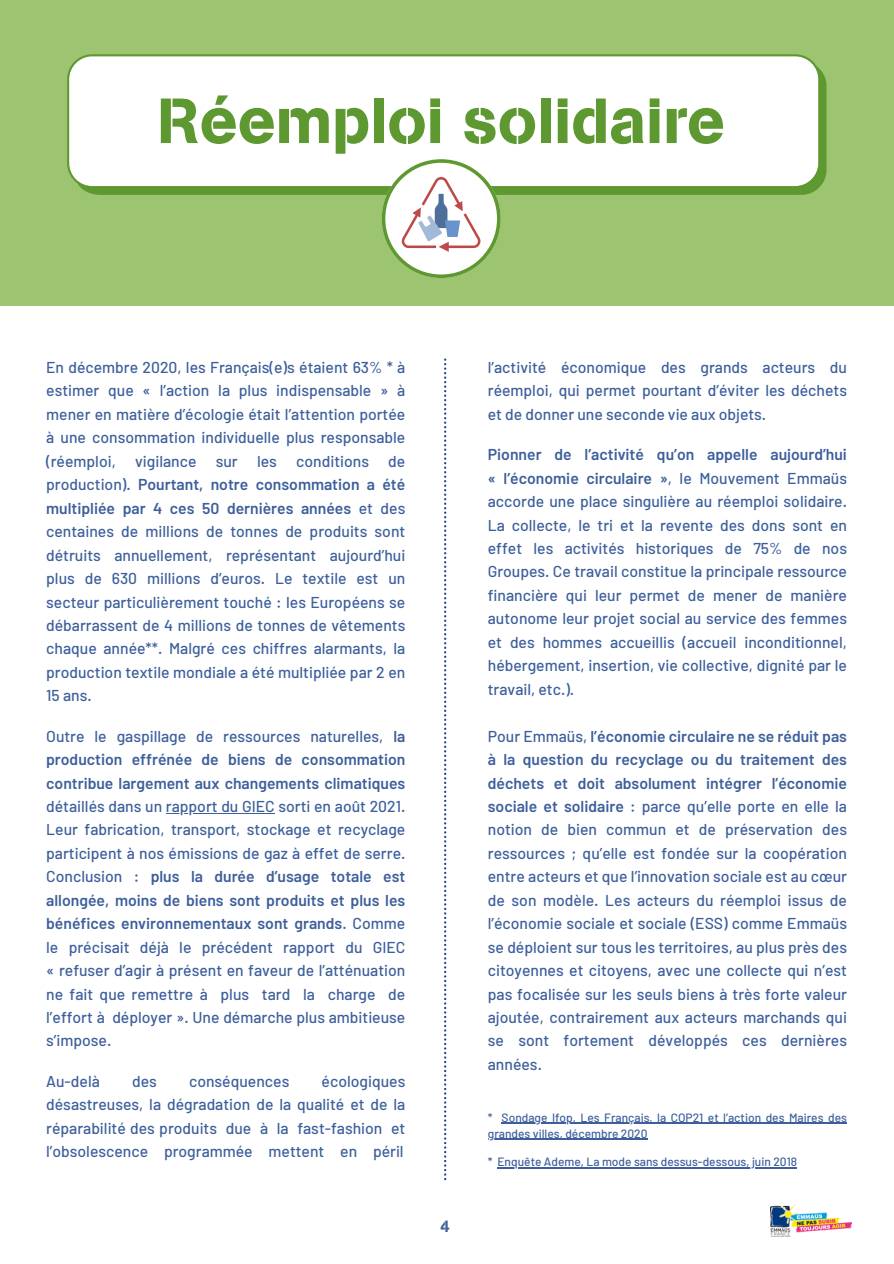
<style>
.page{position:relative;width:894px;height:1264px;background:#fff}
.page>*{position:absolute;margin:0;border:0;box-sizing:border-box;transform-origin:0 0}
.t1{font:63px "AG Book Stencil";color:#5d9930}
.t2{font:16.5px "AG Book Stencil";color:#3d5f9b}
.t3{font:500 15.75px/23.4px "Barlow";color:#3d5f9b;text-align:justify}
.t4{font:600 15.75px/23.4px "Barlow";color:#3d5f9b;text-align:justify}
.t5{font:500 12px/16px "Barlow";color:#3d5f9b}
.s1{font-weight:600}
.s2{font-weight:500}
</style>
<div class="page">
<div style="left:0;top:0;width:893px;height:306px;background:#9dc471"></div>
<svg style="left:67px;top:54px;width:759px;height:141px;background:#f0f6ec"></svg>
<svg style="left:381px;top:159px;width:119px;height:119px;background:#d9dfce"></svg>
<svg style="left:444px;top:358px;width:2px;height:822px"></svg>
<img style="left:770px;top:1204px;width:81px;height:32px">
<hr style="left:166px;top:813px;width:109px;height:1px;background:#3d5f9b">
<hr style="left:501px;top:1122px;width:345px;height:1px;background:#3d5f9b">
<hr style="left:487px;top:1138px;width:160px;height:1px;background:#3d5f9b">
<hr style="left:497px;top:1167px;width:299px;height:1px;background:#3d5f9b">
<p class="t1" style="left:157px;top:83px;width:568px">Réemploi solidaire</p>
<p class="t3" style="left:46px;top:355px;width:360px">En décembre 2020, les Français(e)s étaient 63% * à estimer que « l’action la plus indispensable » à mener en matière d’écologie était l’attention portée à une consommation individuelle plus responsable (réemploi, vigilance sur les conditions de production). <span class="s1">Pourtant, notre consommation a été multipliée par 4 ces 50 dernières années</span> et des centaines de millions de tonnes de produits sont détruits annuellement, représentant aujourd’hui plus de 630 millions d’euros. Le textile est un secteur particulièrement touché : les Européens se débarrassent de 4 millions de tonnes de vêtements chaque année**. Malgré ces chiffres alarmants, la production textile mondiale a été multipliée par 2 en 15 ans.</p>
<p class="t4" style="left:46px;top:723px;width:360px"><span class="s2">Outre le gaspillage de ressources naturelles,</span> la production effrénée de biens de consommation contribue largement aux changements climatiques</p>
<p class="t3" style="left:46px;top:794px;width:360px">détaillés dans un rapport du GIEC sorti en août 2021.<br>Leur fabrication, transport, stockage et recyclage participent à nos émissions de gaz à effet de serre.<br>Conclusion : <span class="s1">plus la durée d’usage totale est allongée, moins de biens sont produits et plus les bénéfices environnementaux sont grands</span>. Comme le précisait déjà le précédent rapport du GIEC « refuser d’agir à présent en faveur de l’atténuation ne fait que remettre à plus tard la charge de l’effort à déployer ». Une démarche plus ambitieuse s’impose.</p>
<p class="t3" style="left:46px;top:1068px;width:55px">Au-delà</p>
<p class="t3" style="left:132px;top:1068px;width:26px">des</p>
<p class="t3" style="left:189px;top:1068px;width:102px">conséquences</p>
<p class="t3" style="left:46px;top:1068px;width:360px;text-indent:275px">écologiques désastreuses, la dégradation de la qualité et de la réparabilité des produits due à la fast-fashion et l’obsolescence programmée mettent en péril</p>
<p class="t2" style="left:440px;top:1215px;width:11px">4</p>
<p class="t3" style="left:487px;top:355px;width:360px">l’activité économique des grands acteurs du réemploi, qui permet pourtant d’éviter les déchets et de donner une seconde vie aux objets.</p>
<p class="t3" style="left:487px;top:442px;width:360px"><span class="s1">Pionner de l’activité qu’on appelle aujourd’hui « l’économie circulaire »</span>, le Mouvement Emmaüs accorde une place singulière au réemploi solidaire.<br>La collecte, le tri et la revente des dons sont en effet les activités historiques de 75% de nos Groupes. Ce travail constitue la principale ressource financière qui leur permet de mener de manière autonome leur projet social au service des femmes et des hommes accueillis (accueil inconditionnel, hébergement, insertion, vie collective, dignité par le travail, etc.).</p>
<p class="t3" style="left:487px;top:723px;width:360px">Pour Emmaüs, <span class="s1">l’économie circulaire ne se réduit pas à la question du recyclage ou du traitement des déchets et doit absolument intégrer l’économie sociale et solidaire</span> : parce qu’elle porte en elle la notion de bien commun et de préservation des ressources ; qu’elle est fondée sur la coopération entre acteurs et que l’innovation sociale est au cœur de son modèle. Les acteurs du réemploi issus de l’économie sociale et sociale (ESS) comme Emmaüs se déploient sur tous les territoires, au plus près des citoyennes et citoyens, avec une collecte qui n’est pas focalisée sur les seuls biens à très forte valeur ajoutée, contrairement aux acteurs marchands qui se sont fortement développés ces dernières années.</p>
<p class="t5" style="left:487px;top:1108px;width:360px">* Sondage Ifop, Les Français, la COP21 et l’action des Maires des grandes villes, décembre 2020</p>
<p class="t5" style="left:487px;top:1153px;width:311px">* Enquête Ademe, La mode sans dessus-dessous, juin 2018</p>
</div>
